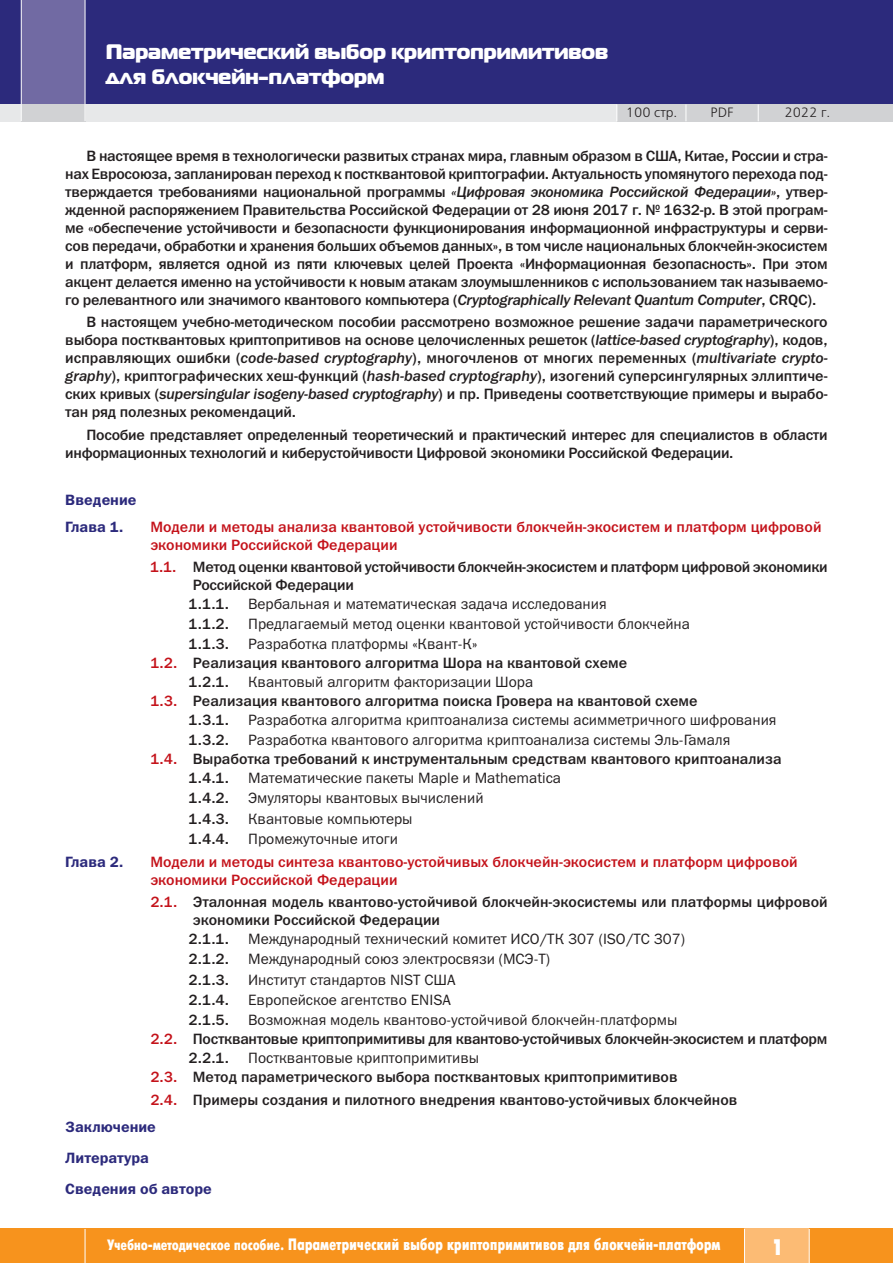
<style>
.page{position:relative;width:893px;height:1263px;background:#fff}
.page>*{position:absolute;margin:0;border:0;box-sizing:border-box;transform-origin:0 0}
.t1{font:700 22.5px "Futuris X Cond C";color:#fff}
.t2{font:21px/25.2px "Magistral Black C";color:#fff}
.t3{font:16.5px "Futuris X Cond C";letter-spacing:-.015em;color:#fff}
.t4{font:15px/18px "Franklin Gothic Medium C";letter-spacing:-.015em;color:#231f20}
.t5{font:15px "Franklin Gothic Book C";color:#231f20}
.t6{font:15px/18px "Franklin Gothic Medium C";color:#c4121a}
.t7{font:15px/30.8px "Franklin Gothic Demi C";color:#2c2a7c}
.t8{font:13.5px "Free Set C";color:#231f20}
.s1{font-style:italic}
.s2{color:#c4121a}
.s3{font-size:15px}
</style>
<div class="page">
<div style="left:0;top:0;width:893px;height:106px;background:#2c2a7c"></div>
<div style="left:0;top:1229px;width:893px;height:34px;background:#f7931d"></div>
<div style="left:22px;top:0;width:63px;height:106px;background:#716aa3"></div>
<div style="left:744px;top:1229px;width:65px;height:34px;background:#fcbb74"></div>
<hr style="left:744px;top:1229px;width:1px;height:34px;background:#fff">
<hr style="left:809px;top:1229px;width:1px;height:34px;background:#fff">
<hr style="left:85px;top:1229px;width:1px;height:34px;background:#fff">
<div style="left:0;top:104px;width:893px;height:17px;background:#e7e8e9"></div>
<div style="left:686px;top:104px;width:72px;height:17px;background:#d1d2d4"></div>
<div style="left:21px;top:104px;width:64px;height:17px;background:#d1d2d4"></div>
<hr style="left:21px;top:0;width:1px;height:121px;background:#fff">
<hr style="left:85px;top:0;width:1px;height:121px;background:#fff">
<div style="left:759px;top:104px;width:134px;height:17px;background:#d1d2d4"></div>
<div style="left:617px;top:104px;width:69px;height:17px;background:#d1d2d4"></div>
<svg style="left:616px;top:105px;width:1px;height:16px"></svg>
<svg style="left:686px;top:104px;width:1px;height:17px"></svg>
<svg style="left:758px;top:105px;width:1px;height:16px"></svg>
<h2 class="t2" style="left:106px;top:39px;width:504px">Параметрический выбор криптопримитивов для блокчейн-платформ</h2>
<p class="t8" style="left:626px;top:104px;width:53px">100 стр.</p>
<p class="t8" style="left:711px;top:104px;width:24px">PDF</p>
<p class="t8" style="left:784px;top:104px;width:47px">2022 г.</p>
<p class="t4" style="left:65px;top:147px;width:764px;text-align:justify;text-indent:21px">В настоящее время в технологически развитых странах мира, главным образом в США, Китае, России и стра&shy;нах Евросоюза, запланирован переход к постквантовой криптографии. Актуальность упомянутого перехода под&shy;тверждается требованиями национальной программы <span class="s1">«Цифровая экономика Российской Федерации»</span>, утвер&shy;жденной распоряжением Правительства Российской Федерации от 28 июня 2017 г. № 1632-р. В этой програм&shy;ме «обеспечение устойчивости и безопасности функционирования информационной инфраструктуры и серви&shy;сов передачи, обработки и хранения больших объемов данных», в том числе национальных блокчейн-экосистем и платформ, является одной из пяти ключевых целей Проекта «Информационная безопасность». При этом акцент делается именно на устойчивости к новым атакам злоумышленников с использованием так называемо&shy;го релевантного или значимого квантового компьютера (<span class="s1">Cryptographically Relevant Quantum Computer</span>, CRQC).</p>
<p class="t4" style="left:65px;top:313px;width:764px;text-align:justify;text-indent:21px">В настоящем учебно-методическом пособии рассмотрено возможное решение задачи параметрического выбора постквантовых криптопритивов на основе целочисленных решеток (<span class="s1">lattice-based cryptography</span>), кодов, исправляющих ошибки (<span class="s1">code-based cryptography</span>), многочленов от многих переменных (<span class="s1">multivariate crypto&shy;graphy</span>), криптографических хеш-функций (<span class="s1">hash-based cryptography</span>), изогений суперсингулярных эллиптиче&shy;ских кривых (<span class="s1">supersingular isogeny-based cryptography</span>) и пр. Приведены соответствующие примеры и вырабо&shy;тан ряд полезных рекомендаций.</p>
<p class="t4" style="left:65px;top:425px;width:764px;text-indent:21px">Пособие представляет определенный теоретический и практический интерес для специалистов в области информационных технологий и киберустойчивости Цифровой экономики Российской Федерации.</p>
<p class="t7" style="left:65px;top:487px;width:73px;line-height:26.5px">Введение<br>Глава 1.</p>
<p class="t6" style="left:150px;top:518px;width:673px">Модели и методы анализа квантовой устойчивости блокчейн-экосистем и платформ цифровой экономики Российской Федерации</p>
<p class="t4" style="left:189px;top:558px;width:641px;line-height:18.5px;text-indent:-38px"><span class="s2">1.1.</span> Метод оценки квантовой устойчивости блокчейн-экосистем и платформ цифровой экономики<br>Российской Федерации<br>1.1.1.</p>
<p class="t5" style="left:248px;top:595px;width:360px">Вербальная и математическая задача исследования</p>
<p class="t4" style="left:189px;top:615px;width:42px">1.1.2.</p>
<p class="t5" style="left:248px;top:615px;width:443px">Предлагаемый метод оценки квантовой устойчивости блокчейна</p>
<p class="t4" style="left:189px;top:635px;width:42px">1.1.3.</p>
<p class="t5" style="left:248px;top:635px;width:231px">Разработка платформы «Квант-К»</p>
<p class="t4" style="left:189px;top:654px;width:440px;line-height:18.9px;text-indent:-38px"><span class="s2">1.2.</span> Реализация квантового алгоритма Шора на квантовой схеме<br>1.2.1.</p>
<p class="t5" style="left:248px;top:673px;width:287px">Квантовый алгоритм факторизации Шора</p>
<p class="t4" style="left:189px;top:692px;width:510px;line-height:18.9px;text-indent:-38px"><span class="s2">1.3.</span> Реализация квантового алгоритма поиска Гровера на квантовой схеме<br>1.3.1.</p>
<p class="t5" style="left:248px;top:711px;width:530px">Разработка алгоритма криптоанализа системы асимметричного шифрования</p>
<p class="t4" style="left:189px;top:731px;width:42px">1.3.2.</p>
<p class="t5" style="left:248px;top:731px;width:484px">Разработка квантового алгоритма криптоанализа системы Эль-Гамаля</p>
<p class="t4" style="left:189px;top:750px;width:594px;line-height:18.9px;text-indent:-38px"><span class="s2">1.4.</span> Выработка требований к инструментальным средствам квантового криптоанализа<br>1.4.1.</p>
<p class="t5" style="left:248px;top:769px;width:314px">Математические пакеты Maple и Mathematica</p>
<p class="t4" style="left:189px;top:789px;width:42px">1.4.2.</p>
<p class="t5" style="left:248px;top:789px;width:237px">Эмуляторы квантовых вычислений</p>
<p class="t4" style="left:189px;top:809px;width:42px">1.4.3.</p>
<p class="t5" style="left:248px;top:810px;width:166px">Квантовые компьютеры</p>
<p class="t4" style="left:189px;top:829px;width:42px">1.4.4.</p>
<p class="t5" style="left:248px;top:830px;width:152px">Промежуточные итоги</p>
<p class="t7" style="left:65px;top:846px;width:60px">Глава 2.</p>
<p class="t6" style="left:150px;top:853px;width:649px">Модели и методы синтеза квантово-устойчивых блокчейн-экосистем и платформ цифровой экономики Российской Федерации</p>
<p class="t4" style="left:189px;top:893px;width:641px;line-height:18.5px;text-indent:-38px"><span class="s2">2.1.</span> Эталонная модель квантово-устойчивой блокчейн-экосистемы или платформы цифровой экономики Российской Федерации<br>2.1.1.</p>
<p class="t5" style="left:248px;top:930px;width:438px">Международный технический комитет ИСО/ТК 307 (ISO/TC 307)</p>
<p class="t4" style="left:189px;top:950px;width:42px">2.1.2.</p>
<p class="t5" style="left:248px;top:950px;width:303px">Международный союз электросвязи (МСЭ-Т)</p>
<p class="t4" style="left:189px;top:970px;width:42px">2.1.3.</p>
<p class="t5" style="left:248px;top:970px;width:209px">Институт стандартов NIST США</p>
<p class="t4" style="left:189px;top:990px;width:42px">2.1.4.</p>
<p class="t5" style="left:248px;top:991px;width:204px">Европейское агентство ENISA</p>
<p class="t4" style="left:189px;top:1010px;width:42px">2.1.5.</p>
<p class="t5" style="left:248px;top:1011px;width:431px">Возможная модель квантово-устойчивой блокчейн-платформы</p>
<p class="t4" style="left:189px;top:1029px;width:640px;line-height:18.9px;text-indent:-38px"><span class="s2">2.2.</span> Постквантовые криптопримитивы для квантово-устойчивых блокчейн-экосистем и платформ<br>2.2.1.</p>
<p class="t5" style="left:248px;top:1049px;width:233px">Постквантовые криптопримитивы</p>
<p class="t4" style="left:150px;top:1065px;width:589px;line-height:23.1px"><span class="s2">2.3.</span> Метод параметрического выбора постквантовых криптопримитивов<br><span class="s2">2.4.</span> Примеры создания и пилотного внедрения квантово-устойчивых блокчейнов</p>
<p class="t7" style="left:65px;top:1112px;width:148px">Заключение<br>Литература<br>Сведения об авторе</p>
<p class="t3" style="left:107px;top:1235px;width:615px"><span class="s3">Учебно-методическое пособие.</span> Параметрический выбор криптопримитивов для блокчейн-платформ</p>
<h1 class="t1" style="left:771px;top:1234px;width:15px">1</h1>
</div>
